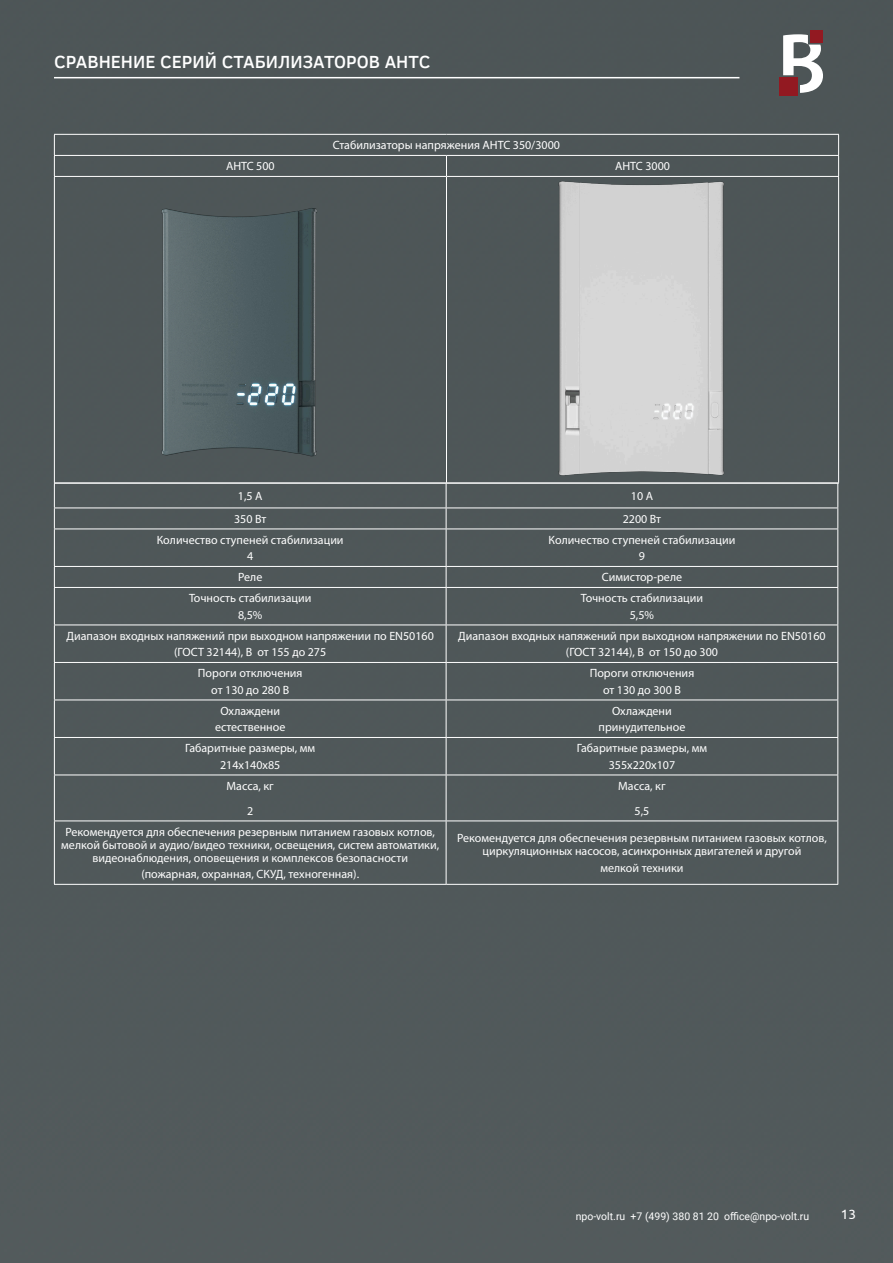
<style>
.page{position:relative;width:893px;height:1263px;background:#4f5859}
.page>*{position:absolute;margin:0;border:0;box-sizing:border-box;transform-origin:0 0}
.t1{font:500 18px "Clear Sans";color:#fff}
.t2{font:13.5px "Ubuntu";color:#fff}
.t3{font:12px/12.9px "Myriad Pro";color:#fff;text-align:center}
.t4{font:10.5px "Roboto";color:#fff}
</style>
<div class="page">
<svg style="left:783px;top:34px;width:40px;height:59px"></svg>
<div style="left:780px;top:78px;width:18px;height:18px;background:#921921"></div>
<div style="left:810px;top:30px;width:12px;height:12px;background:#921921"></div>
<hr style="left:54px;top:77px;width:685px;height:1px;background:#fff">
<hr style="left:54px;top:134px;width:392px;height:1px;background:#fff">
<hr style="left:446px;top:134px;width:393px;height:1px;background:#fff">
<hr style="left:54px;top:155px;width:392px;height:1px;background:#fff">
<svg style="left:54px;top:135px;width:1px;height:41px"></svg>
<hr style="left:446px;top:155px;width:393px;height:1px;background:#fff">
<svg style="left:446px;top:156px;width:1px;height:20px"></svg>
<svg style="left:838px;top:135px;width:1px;height:41px"></svg>
<hr style="left:54px;top:176px;width:392px;height:1px;background:#fff">
<hr style="left:54px;top:177px;width:1px;height:306px;background:#fff">
<hr style="left:446px;top:176px;width:393px;height:1px;background:#fff">
<hr style="left:446px;top:177px;width:1px;height:306px;background:#fff">
<hr style="left:838px;top:177px;width:1px;height:306px;background:#fff">
<hr style="left:446px;top:483px;width:393px;height:1px;background:#fff">
<img style="left:447px;top:177px;width:383px;height:306px">
<img style="left:142px;top:182px;width:209px;height:299px">
<hr style="left:54px;top:483px;width:392px;height:1px;background:#fff">
<hr style="left:54px;top:507px;width:392px;height:1px;background:#fff">
<svg style="left:54px;top:483px;width:1px;height:45px"></svg>
<hr style="left:446px;top:507px;width:392px;height:1px;background:#fff">
<svg style="left:446px;top:483px;width:1px;height:45px"></svg>
<svg style="left:837px;top:483px;width:1px;height:45px"></svg>
<hr style="left:54px;top:528px;width:392px;height:1px;background:#fff">
<hr style="left:54px;top:529px;width:1px;height:37px;background:#fff">
<hr style="left:446px;top:528px;width:392px;height:1px;background:#fff">
<hr style="left:446px;top:529px;width:1px;height:37px;background:#fff">
<hr style="left:837px;top:529px;width:1px;height:37px;background:#fff">
<hr style="left:54px;top:566px;width:392px;height:1px;background:#fff">
<svg style="left:54px;top:567px;width:1px;height:20px"></svg>
<hr style="left:446px;top:566px;width:392px;height:1px;background:#fff">
<svg style="left:446px;top:567px;width:1px;height:20px"></svg>
<svg style="left:837px;top:567px;width:1px;height:20px"></svg>
<hr style="left:54px;top:587px;width:392px;height:1px;background:#fff">
<hr style="left:54px;top:588px;width:1px;height:36px;background:#fff">
<hr style="left:446px;top:587px;width:392px;height:1px;background:#fff">
<hr style="left:446px;top:588px;width:1px;height:36px;background:#fff">
<hr style="left:837px;top:588px;width:1px;height:36px;background:#fff">
<hr style="left:54px;top:624px;width:392px;height:1px;background:#fff">
<hr style="left:54px;top:625px;width:1px;height:37px;background:#fff">
<hr style="left:446px;top:624px;width:392px;height:1px;background:#fff">
<hr style="left:446px;top:625px;width:1px;height:37px;background:#fff">
<hr style="left:837px;top:625px;width:1px;height:37px;background:#fff">
<hr style="left:54px;top:662px;width:392px;height:1px;background:#fff">
<hr style="left:54px;top:663px;width:1px;height:36px;background:#fff">
<hr style="left:446px;top:662px;width:392px;height:1px;background:#fff">
<hr style="left:446px;top:663px;width:1px;height:36px;background:#fff">
<hr style="left:837px;top:663px;width:1px;height:36px;background:#fff">
<hr style="left:54px;top:699px;width:392px;height:1px;background:#fff">
<hr style="left:54px;top:700px;width:1px;height:37px;background:#fff">
<hr style="left:446px;top:699px;width:392px;height:1px;background:#fff">
<hr style="left:446px;top:700px;width:1px;height:37px;background:#fff">
<hr style="left:837px;top:700px;width:1px;height:37px;background:#fff">
<hr style="left:54px;top:737px;width:392px;height:1px;background:#fff">
<hr style="left:54px;top:738px;width:1px;height:36px;background:#fff">
<hr style="left:446px;top:737px;width:392px;height:1px;background:#fff">
<hr style="left:446px;top:738px;width:1px;height:36px;background:#fff">
<hr style="left:837px;top:738px;width:1px;height:36px;background:#fff">
<hr style="left:54px;top:774px;width:392px;height:1px;background:#fff">
<hr style="left:54px;top:775px;width:1px;height:45px;background:#fff">
<hr style="left:446px;top:774px;width:392px;height:1px;background:#fff">
<hr style="left:446px;top:775px;width:1px;height:45px;background:#fff">
<hr style="left:837px;top:775px;width:1px;height:45px;background:#fff">
<hr style="left:54px;top:820px;width:392px;height:1px;background:#fff">
<hr style="left:54px;top:821px;width:1px;height:63px;background:#fff">
<hr style="left:446px;top:820px;width:392px;height:1px;background:#fff">
<hr style="left:446px;top:821px;width:1px;height:63px;background:#fff">
<hr style="left:837px;top:821px;width:1px;height:63px;background:#fff">
<hr style="left:54px;top:884px;width:392px;height:1px;background:#fff">
<hr style="left:446px;top:884px;width:392px;height:1px;background:#fff">
<p class="t1" style="left:54px;top:49px;width:378px">СРАВНЕНИЕ СЕРИЙ СТАБИЛИЗАТОРОВ АНТС</p>
<p class="t3" style="left:333px;top:139px;width:229px">Стабилизаторы напряжения АНТС 350/3000</p>
<p class="t3" style="left:226px;top:160px;width:50px">АНТС 500</p>
<p class="t3" style="left:615px;top:160px;width:56px">АНТС 3000</p>
<p class="t3" style="left:238px;top:489px;width:26px">1,5 А</p>
<p class="t3" style="left:631px;top:489px;width:24px">10 А</p>
<p class="t3" style="left:234px;top:512px;width:34px">350 Вт</p>
<p class="t3" style="left:623px;top:512px;width:40px">2200 Вт</p>
<p class="t3" style="left:157px;top:533px;width:188px">Количество ступеней стабилизации</p>
<p class="t3" style="left:247px;top:550px;width:8px">4</p>
<p class="t3" style="left:549px;top:533px;width:188px">Количество ступеней стабилизации</p>
<p class="t3" style="left:639px;top:550px;width:8px">9</p>
<p class="t3" style="left:238px;top:571px;width:26px">Реле</p>
<p class="t3" style="left:602px;top:571px;width:82px">Симистор-реле</p>
<p class="t3" style="left:189px;top:592px;width:124px">Точность стабилизации</p>
<p class="t3" style="left:238px;top:608px;width:26px">8,5%</p>
<p class="t3" style="left:581px;top:592px;width:124px">Точность стабилизации</p>
<p class="t3" style="left:630px;top:608px;width:26px">5,5%</p>
<p class="t3" style="left:67px;top:627px;width:369px;line-height:16.5px">Диапазон входных напяжений при выходном напряжении по EN50160 (ГОСТ 32144), В от 155 до 275</p>
<p class="t3" style="left:458px;top:627px;width:369px;line-height:16.5px">Диапазон входных напяжений при выходном напряжении по EN50160 (ГОСТ 32144), В от 150 до 300</p>
<p class="t3" style="left:198px;top:667px;width:106px">Пороги отключения</p>
<p class="t3" style="left:211px;top:683px;width:79px">от 130 до 280 В</p>
<p class="t3" style="left:590px;top:667px;width:106px">Пороги отключения</p>
<p class="t3" style="left:603px;top:683px;width:79px">от 130 до 300 В</p>
<p class="t3" style="left:220px;top:704px;width:61px">Охлаждени</p>
<p class="t3" style="left:215px;top:721px;width:72px">естественное</p>
<p class="t3" style="left:612px;top:704px;width:61px">Охлаждени</p>
<p class="t3" style="left:599px;top:721px;width:88px">принудительное</p>
<p class="t3" style="left:185px;top:742px;width:132px">Габаритные размеры, мм</p>
<p class="t3" style="left:220px;top:758px;width:62px">214х140х85</p>
<p class="t3" style="left:577px;top:742px;width:132px">Габаритные размеры, мм</p>
<p class="t3" style="left:609px;top:758px;width:68px">355х220х107</p>
<p class="t3" style="left:227px;top:779px;width:49px">Масса, кг</p>
<p class="t3" style="left:247px;top:804px;width:8px">2</p>
<p class="t3" style="left:618px;top:779px;width:49px">Масса, кг</p>
<p class="t3" style="left:635px;top:804px;width:16px">5,5</p>
<p class="t3" style="left:61px;top:825px;width:379px">Рекомендуется для обеспечения резервным питанием газовых котлов, мелкой бытовой и аудио/видео техники, освещения, систем автоматики, видеонаблюдения, оповещения и комплексов безопасности</p>
<p class="t3" style="left:141px;top:868px;width:219px">(пожарная, охранная, СКУД, техногенная).</p>
<p class="t3" style="left:457px;top:832px;width:371px">Рекомендуется для обеспечения резервным питанием газовых котлов, циркуляционных насосов, асинхронных двигателей и другой</p>
<p class="t3" style="left:600px;top:861px;width:85px">мелкой техники</p>
<p class="t4" style="left:576px;top:1208px;width:235px">npo-volt.ru +7 (499) 380 81 20 office@npo-volt.ru</p>
<p class="t2" style="left:841px;top:1206px;width:17px">13</p>
</div>
